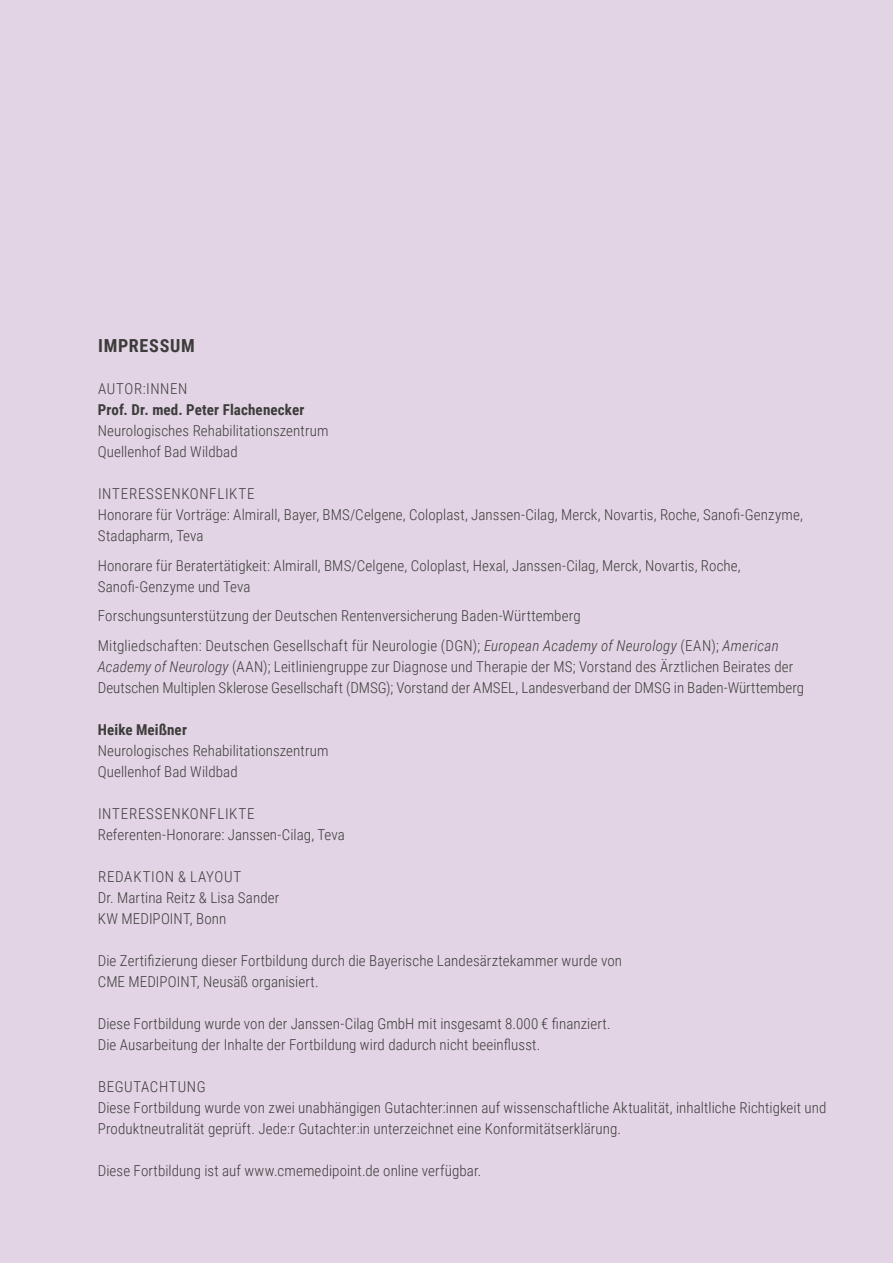
<style>
.page{position:relative;width:893px;height:1263px;background:#e2d4e5}
.page>*{position:absolute;margin:0;border:0;box-sizing:border-box;transform-origin:0 0}
.t1{font:700 18px "Roboto Condensed";letter-spacing:.04em;color:#3c3c3a}
.t2{font:300 15px/21px "Roboto Condensed";letter-spacing:.005em;color:#3c3c3a}
.t3{font:700 15px "Roboto Condensed";letter-spacing:.01em;color:#3c3c3a}
.t4{font:300 15px "Roboto Condensed";letter-spacing:.04em;color:#3c3c3a}
.s1{font-style:italic}
</style>
<div class="page">
<p class="t1" style="left:98px;top:333px;width:98px">IMPRESSUM</p>
<p class="t4" style="left:98px;top:378px;width:91px">AUTOR:INNEN</p>
<p class="t3" style="left:98px;top:399px;width:208px">Prof. Dr. med. Peter Flachenecker</p>
<p class="t2" style="left:98px;top:420px;width:232px">Neurologisches Rehabilitationszentrum<br>Quellenhof Bad Wildbad</p>
<p class="t2" style="left:98px;top:483px;width:707px">INTERESSENKONFLIKTE<br>Honorare für Vorträge: Almirall, Bayer, BMS/Celgene, Coloplast, Janssen-Cilag, Merck, Novartis, Roche, Sanofi-Genzyme,<br>Stadapharm, Teva</p>
<p class="t2" style="left:98px;top:554px;width:644px">Honorare für Beratertätigkeit: Almirall, BMS/Celgene, Coloplast, Hexal, Janssen-Cilag, Merck, Novartis, Roche,<br>Sanofi-Genzyme und Teva</p>
<p class="t2" style="left:98px;top:601px;width:682px;line-height:29.5px">Forschungsunterstützung der Deutschen Rentenversicherung Baden-Württemberg<br>Mitgliedschaften: Deutschen Gesellschaft für Neurologie (DGN); <span class="s1">European Academy of Neurology</span> (EAN); <span class="s1">American</span></p>
<p class="t2" style="left:98px;top:655px;width:708px"><span class="s1">Academy of Neurology</span> (AAN); Leitliniengruppe zur Diagnose und Therapie der MS; Vorstand des Ärztlichen Beirates der<br>Deutschen Multiplen Sklerose Gesellschaft (DMSG); Vorstand der AMSEL, Landesverband der DMSG in Baden-Württemberg</p>
<p class="t3" style="left:98px;top:719px;width:91px">Heike Meißner</p>
<p class="t2" style="left:98px;top:739px;width:232px">Neurologisches Rehabilitationszentrum<br>Quellenhof Bad Wildbad</p>
<p class="t2" style="left:98px;top:802px;width:249px">INTERESSENKONFLIKTE<br>Referenten-Honorare: Janssen-Cilag, Teva</p>
<p class="t2" style="left:98px;top:865px;width:183px">REDAKTION &amp; LAYOUT<br>Dr. Martina Reitz &amp; Lisa Sander<br>KW MEDIPOINT, Bonn</p>
<p class="t2" style="left:98px;top:949px;width:526px">Die Zertifizierung dieser Fortbildung durch die Bayerische Landesärztekammer wurde von<br>CME MEDIPOINT, Neusäß organisiert.</p>
<p class="t2" style="left:98px;top:1012px;width:514px">Diese Fortbildung wurde von der Janssen-Cilag GmbH mit insgesamt 8.000 € fi nanziert.<br>Die Ausarbeitung der Inhalte der Fortbildung wird dadurch nicht beeinflusst.</p>
<p class="t2" style="left:98px;top:1075px;width:730px">BEGUTACHTUNG<br>Diese Fortbildung wurde von zwei unabhängigen Gutachter:innen auf wissenschaftliche Aktualität, inhaltliche Richtigkeit und<br>Produktneutralität geprüft. Jede:r Gutachter:in unterzeichnet eine Konformitätserklärung.</p>
<p class="t2" style="left:98px;top:1159px;width:385px">Diese Fortbildung ist auf www.cmemedipoint.de online verfügbar.</p>
</div>
